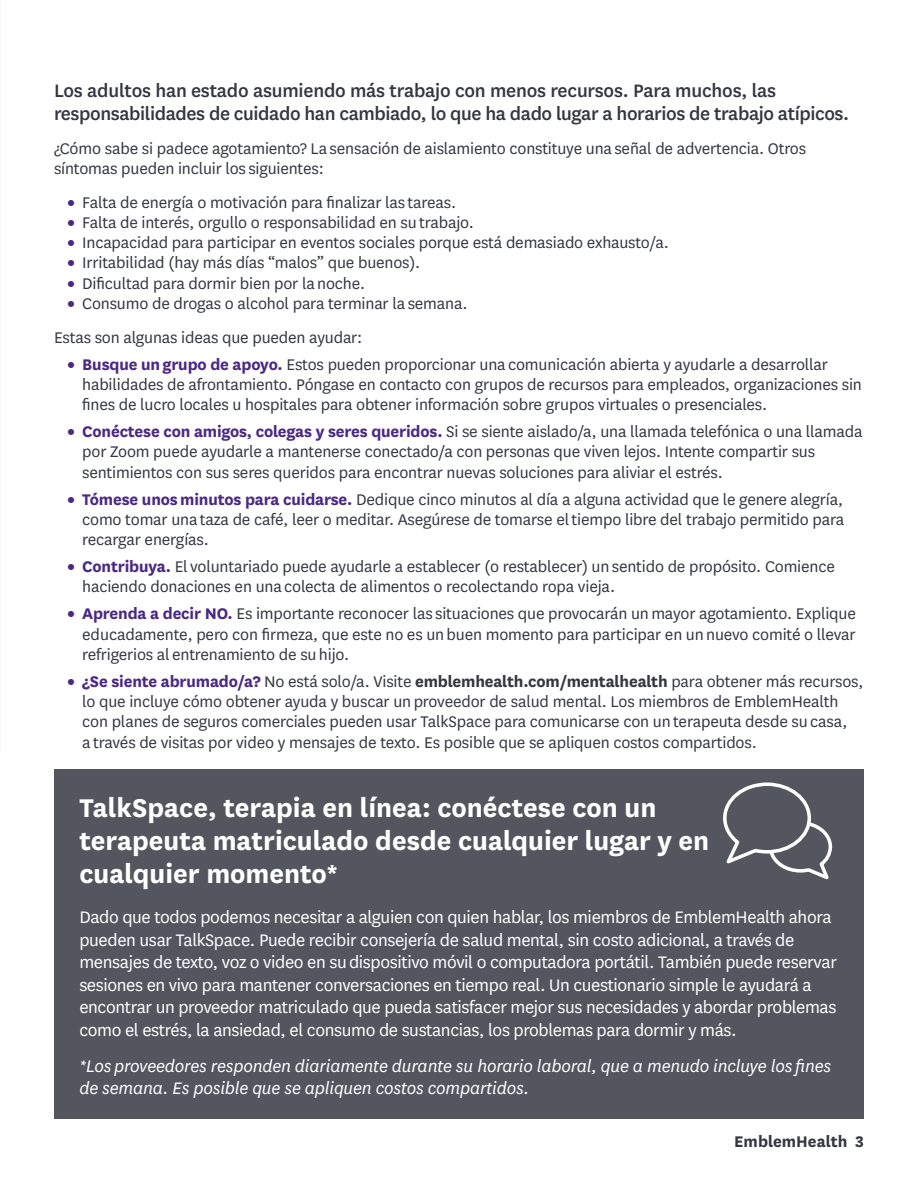
<style>
.page{position:relative;width:918px;height:1188px;background:#fff}
.page>*{position:absolute;margin:0;border:0;box-sizing:border-box;transform-origin:0 0}
.t1{font:700 30px/33px "National";color:#fff}
.t2{font:500 21px/23.2px "National";letter-spacing:-.02em;color:#343741}
.t3{font:19.5px/22.5px "National";letter-spacing:-.02em;color:#fff}
.t4{font:italic 19.5px/22.5px "National";letter-spacing:-.01em;color:#fff}
.t5{font:18px/20.2px "National";letter-spacing:-.01em;color:#343741}
.t6{font:700 18px "National";color:#343741}
.s1{font-weight:900;color:#4b2884}
.s2{font-weight:700;color:#4b2884}
.s3{font-weight:700}
</style>
<div class="page">
<div style="left:54px;top:769px;width:810px;height:350px;background:#53565f"></div>
<svg style="left:723px;top:782px;width:110px;height:98px"></svg>
<p class="t2" style="left:54px;top:77px;width:797px">Los adultos han estado asumiendo más trabajo con menos recursos. Para muchos, las responsabilidades de cuidado han cambiado, lo que ha dado lugar a horarios de trabajo atípicos.</p>
<p class="t5" style="left:54px;top:137px;width:754px">¿Cómo sabe si padece agotamiento? La sensación de aislamiento constituye una señal de advertencia. Otros síntomas pueden incluir los siguientes:</p>
<p class="t5" style="left:68px;top:191px;width:390px"><span class="s1">•</span> Falta de energía o motivación para finalizar las tareas.</p>
<p class="t5" style="left:68px;top:212px;width:408px"><span class="s1">•</span> Falta de interés, orgullo o responsabilidad en su trabajo.</p>
<p class="t5" style="left:68px;top:232px;width:603px"><span class="s1">•</span> Incapacidad para participar en eventos sociales porque está demasiado exhausto/a.</p>
<p class="t5" style="left:68px;top:252px;width:354px"><span class="s1">•</span> Irritabilidad (hay más días “malos” que buenos).</p>
<p class="t5" style="left:68px;top:272px;width:299px"><span class="s1">•</span> Dificultad para dormir bien por la noche.</p>
<p class="t5" style="left:54px;top:286px;width:415px;line-height:33.8px;text-indent:14px"><span class="s1">•</span> Consumo de drogas o alcohol para terminar la semana.<br>Estas son algunas ideas que pueden ayudar:</p>
<p class="t5" style="left:82px;top:353px;width:781px;text-indent:-15px"><span class="s1">•</span> <span class="s2">Busque un grupo de apoyo.</span> Estos pueden proporcionar una comunicación abierta y ayudarle a desarrollar habilidades de afrontamiento. Póngase en contacto con grupos de recursos para empleados, organizaciones sin fines de lucro locales u hospitales para obtener información sobre grupos virtuales o presenciales.</p>
<p class="t5" style="left:82px;top:421px;width:782px;text-indent:-15px"><span class="s1">•</span> <span class="s2">Conéctese con amigos, colegas y seres queridos.</span> Si se siente aislado/a, una llamada telefónica o una llamada por Zoom puede ayudarle a mantenerse conectado/a con personas que viven lejos. Intente compartir sus sentimientos con sus seres queridos para encontrar nuevas soluciones para aliviar el estrés.</p>
<p class="t5" style="left:82px;top:488px;width:764px;text-align:justify;text-indent:-15px"><span class="s1">•</span> <span class="s2">Tómese unos minutos para cuidarse.</span> Dedique cinco minutos al día a alguna actividad que le genere alegría, como tomar una taza de café, leer o meditar. Asegúrese de tomarse el tiempo libre del trabajo permitido para recargar energías.</p>
<p class="t5" style="left:82px;top:556px;width:754px;text-indent:-15px"><span class="s1">•</span> <span class="s2">Contribuya.</span> El voluntariado puede ayudarle a establecer (o restablecer) un sentido de propósito. Comience haciendo donaciones en una colecta de alimentos o recolectando ropa vieja.</p>
<p class="t5" style="left:82px;top:603px;width:775px;text-align:justify;text-indent:-15px"><span class="s1">•</span> <span class="s2">Aprenda a decir NO.</span> Es importante reconocer las situaciones que provocarán un mayor agotamiento. Explique educadamente, pero con firmeza, que este no es un buen momento para participar en un nuevo comité o llevar refrigerios al entrenamiento de su hijo.</p>
<p class="t5" style="left:82px;top:671px;width:783px;text-indent:-15px"><span class="s1">•</span> <span class="s2">¿Se siente abrumado/a?</span> No está solo/a. Visite <span class="s3">emblemhealth.com/mentalhealth</span> para obtener más recursos, lo que incluye cómo obtener ayuda y buscar un proveedor de salud mental. Los miembros de EmblemHealth con planes de seguros comerciales pueden usar TalkSpace para comunicarse con un terapeuta desde su casa,<br>a través de visitas por video y mensajes de texto. Es posible que se apliquen costos compartidos.</p>
<h1 class="t1" style="left:79px;top:790px;width:631px">TalkSpace, terapia en línea: conéctese con un terapeuta matriculado desde cualquier lugar y en cualquier momento*</h1>
<p class="t3" style="left:79px;top:905px;width:759px">Dado que todos podemos necesitar a alguien con quien hablar, los miembros de EmblemHealth ahora pueden usar TalkSpace. Puede recibir consejería de salud mental, sin costo adicional, a través de mensajes de texto, voz o video en su dispositivo móvil o computadora portátil. También puede reservar sesiones en vivo para mantener conversaciones en tiempo real. Un cuestionario simple le ayudará a encontrar un proveedor matriculado que pueda satisfacer mejor sus necesidades y abordar problemas como el estrés, la ansiedad, el consumo de sustancias, los problemas para dormir y más.</p>
<p class="t4" style="left:79px;top:1054px;width:753px">*Los proveedores responden diariamente durante su horario laboral, que a menudo incluye los fines de semana. Es posible que se apliquen costos compartidos.</p>
<p class="t6" style="left:734px;top:1129px;width:131px">EmblemHealth 3</p>
</div>
